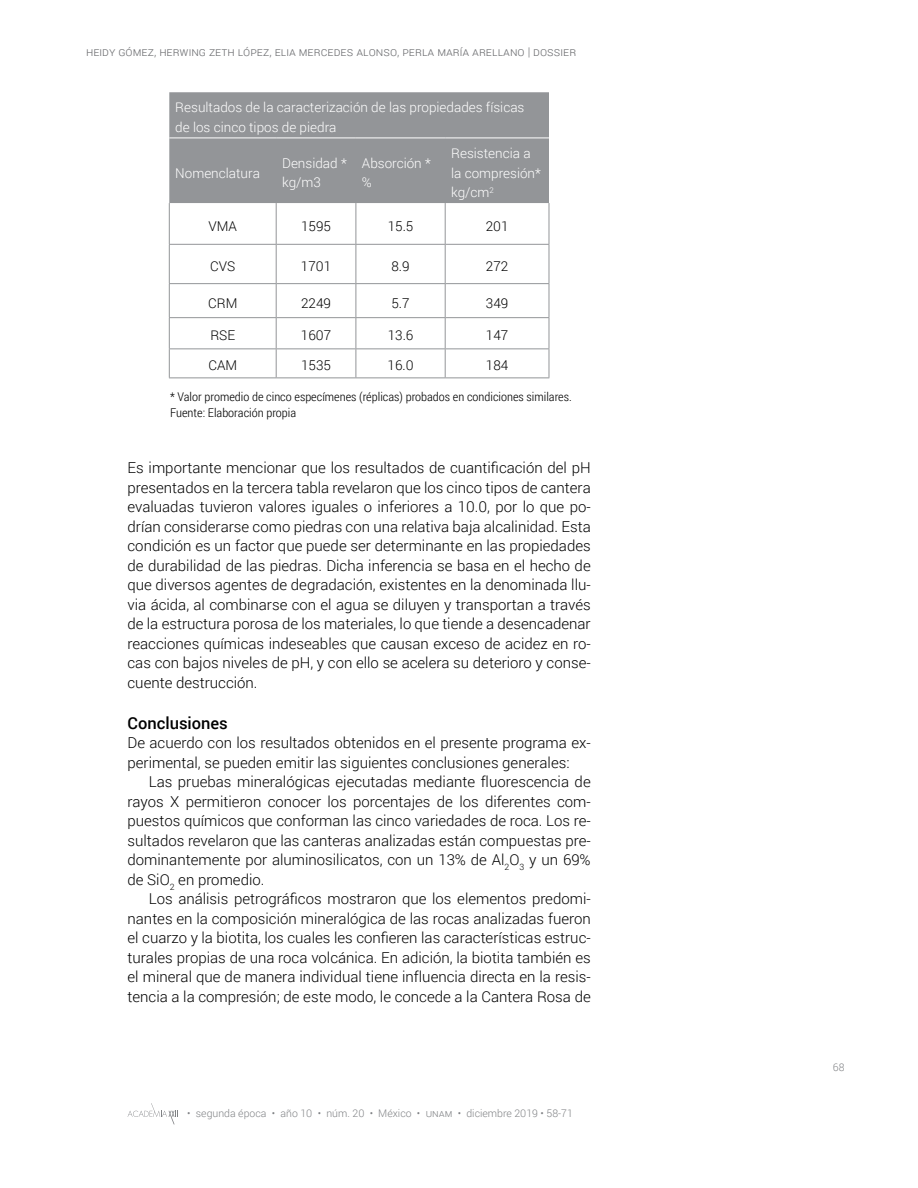
<style>
.page{position:relative;width:918px;height:1188px;background:#fff}
.page>*{position:absolute;margin:0;border:0;box-sizing:border-box;transform-origin:0 0}
.t1{font:500 16.5px "Roboto";color:#000}
.t2{font:300 15px/19.5px "Roboto";color:#000;text-align:justify}
.t3{font:300 13.5px/19.5px "Roboto";color:#fff}
.t4{font:300 13.5px "Roboto";color:#000}
.t5{font:300 12px/16.5px "Roboto Condensed";color:#000;scale:1.05 1}
.t6{font:300 12px "Roboto";color:#6d6e71}
.t7{font:300 10.5px "Roboto";color:#808285}
</style>
<div class="page">
<svg style="left:128px;top:1103px;width:50px;height:21px"></svg>
<div style="left:169px;top:92px;width:380px;height:111px;background:#939598"></div>
<hr style="left:169px;top:203px;width:1px;height:41px;background:#939598">
<hr style="left:276px;top:203px;width:1px;height:41px;background:#939598">
<hr style="left:356px;top:203px;width:1px;height:41px;background:#939598">
<hr style="left:445px;top:203px;width:1px;height:41px;background:#939598">
<hr style="left:549px;top:203px;width:1px;height:41px;background:#939598">
<hr style="left:169px;top:244px;width:107px;height:1px;background:#939598">
<hr style="left:169px;top:245px;width:1px;height:38px;background:#939598">
<hr style="left:276px;top:244px;width:80px;height:1px;background:#939598">
<hr style="left:276px;top:245px;width:1px;height:38px;background:#939598">
<hr style="left:356px;top:244px;width:89px;height:1px;background:#939598">
<hr style="left:356px;top:245px;width:1px;height:38px;background:#939598">
<hr style="left:445px;top:244px;width:104px;height:1px;background:#939598">
<hr style="left:445px;top:245px;width:1px;height:38px;background:#939598">
<hr style="left:549px;top:245px;width:1px;height:38px;background:#939598">
<hr style="left:169px;top:283px;width:107px;height:1px;background:#939598">
<hr style="left:169px;top:284px;width:1px;height:33px;background:#939598">
<hr style="left:276px;top:283px;width:80px;height:1px;background:#939598">
<hr style="left:276px;top:284px;width:1px;height:33px;background:#939598">
<hr style="left:356px;top:283px;width:89px;height:1px;background:#939598">
<hr style="left:356px;top:284px;width:1px;height:33px;background:#939598">
<hr style="left:445px;top:283px;width:104px;height:1px;background:#939598">
<hr style="left:445px;top:284px;width:1px;height:33px;background:#939598">
<hr style="left:549px;top:284px;width:1px;height:33px;background:#939598">
<hr style="left:169px;top:317px;width:107px;height:1px;background:#939598">
<hr style="left:169px;top:318px;width:1px;height:30px;background:#939598">
<hr style="left:276px;top:317px;width:80px;height:1px;background:#939598">
<hr style="left:276px;top:318px;width:1px;height:30px;background:#939598">
<hr style="left:356px;top:317px;width:89px;height:1px;background:#939598">
<hr style="left:356px;top:318px;width:1px;height:30px;background:#939598">
<hr style="left:445px;top:317px;width:104px;height:1px;background:#939598">
<hr style="left:445px;top:318px;width:1px;height:30px;background:#939598">
<hr style="left:549px;top:318px;width:1px;height:30px;background:#939598">
<hr style="left:169px;top:348px;width:107px;height:1px;background:#939598">
<svg style="left:169px;top:349px;width:1px;height:28px"></svg>
<hr style="left:276px;top:348px;width:80px;height:1px;background:#939598">
<svg style="left:276px;top:349px;width:1px;height:28px"></svg>
<hr style="left:356px;top:348px;width:89px;height:1px;background:#939598">
<svg style="left:356px;top:349px;width:1px;height:28px"></svg>
<hr style="left:445px;top:348px;width:104px;height:1px;background:#939598">
<svg style="left:445px;top:349px;width:1px;height:28px"></svg>
<svg style="left:549px;top:349px;width:1px;height:28px"></svg>
<hr style="left:169px;top:377px;width:107px;height:1px;background:#939598">
<hr style="left:276px;top:377px;width:80px;height:1px;background:#939598">
<hr style="left:356px;top:377px;width:89px;height:1px;background:#939598">
<hr style="left:445px;top:377px;width:104px;height:1px;background:#939598">
<hr style="left:169px;top:138px;width:107px;height:1px;background:#fff">
<hr style="left:276px;top:138px;width:80px;height:1px;background:#fff">
<hr style="left:356px;top:138px;width:89px;height:1px;background:#fff">
<hr style="left:445px;top:138px;width:104px;height:1px;background:#fff">
<p class="t6" style="left:86px;top:43px;width:455px">Heidy Gómez, Herwing Zeth López, Elia M ercedes Alonso, Perla María Arellano | DOSSIER</p>
<p class="t3" style="left:175px;top:97px;width:351px">Resultados de la caracterización de las propiedades físicas de los cinco tipos de piedra</p>
<p class="t3" style="left:175px;top:163px;width:86px">Nomenclatura</p>
<p class="t3" style="left:282px;top:153px;width:66px">Densidad * kg/m3</p>
<p class="t3" style="left:362px;top:153px;width:70px">Absorción * %</p>
<p class="t3" style="left:451px;top:143px;width:91px">Resistencia a la compresión* kg/cm<sup>2</sup></p>
<p class="t4" style="left:208px;top:217px;width:30px">VMA</p>
<p class="t4" style="left:301px;top:217px;width:31px">1595</p>
<p class="t4" style="left:388px;top:217px;width:27px">15.5</p>
<p class="t4" style="left:486px;top:217px;width:24px">201</p>
<p class="t4" style="left:210px;top:257px;width:27px">CVS</p>
<p class="t4" style="left:301px;top:257px;width:32px">1701</p>
<p class="t4" style="left:391px;top:257px;width:20px">8.9</p>
<p class="t4" style="left:486px;top:257px;width:24px">272</p>
<p class="t4" style="left:208px;top:294px;width:31px">CRM</p>
<p class="t4" style="left:301px;top:294px;width:31px">2249</p>
<p class="t4" style="left:391px;top:294px;width:20px">5.7</p>
<p class="t4" style="left:486px;top:294px;width:24px">349</p>
<p class="t4" style="left:210px;top:326px;width:26px">RSE</p>
<p class="t4" style="left:301px;top:326px;width:32px">1607</p>
<p class="t4" style="left:388px;top:326px;width:27px">13.6</p>
<p class="t4" style="left:486px;top:326px;width:24px">147</p>
<p class="t4" style="left:208px;top:356px;width:30px">CAM</p>
<p class="t4" style="left:301px;top:356px;width:31px">1535</p>
<p class="t4" style="left:388px;top:356px;width:28px">16.0</p>
<p class="t4" style="left:486px;top:356px;width:24px">184</p>
<p class="t5" style="left:170px;top:388px;width:384px">* Valor promedio de cinco especímenes (réplicas) probados en condiciones similares.<br>Fuente: Elaboración propia</p>
<p class="t2" style="left:128px;top:458px;width:465px">Es importante mencionar que los resultados de cuantificación del pH presentados en la tercera tabla revelaron que los cinco tipos de cantera evaluadas tuvieron valores iguales o inferiores a 10.0, por lo que po&shy;drían considerarse como piedras con una relativa baja alcalinidad. Esta condición es un factor que puede ser determinante en las propiedades de durabilidad de las piedras. Dicha inferencia se basa en el hecho de que diversos agentes de degradación, existentes en la denominada llu&shy;via ácida, al combinarse con el agua se diluyen y transportan a través de la estructura porosa de los materiales, lo que tiende a desencadenar reacciones químicas indeseables que causan exceso de acidez en ro&shy;cas con bajos niveles de pH, y con ello se acelera su deterioro y conse&shy;cuente destrucción.</p>
<p class="t1" style="left:128px;top:711px;width:102px">Conclusiones</p>
<p class="t2" style="left:128px;top:733px;width:465px">De acuerdo con los resultados obtenidos en el presente programa ex&shy;perimental, se pueden emitir las siguientes conclusiones generales:</p>
<p class="t2" style="left:128px;top:772px;width:465px;text-indent:21px">Las pruebas mineralógicas ejecutadas mediante fluorescencia de rayos X permitieron conocer los porcentajes de los diferentes com&shy;puestos químicos que conforman las cinco variedades de roca. Los re&shy;sultados revelaron que las canteras analizadas están compuestas pre&shy;dominantemente por aluminosilicatos, con un 13% de Al<sub>2</sub>O<sub>3</sub> y un 69% de SiO<sub>2</sub> en promedio.</p>
<p class="t2" style="left:128px;top:889px;width:465px;text-indent:21px">Los análisis petrográficos mostraron que los elementos predomi&shy;nantes en la composición mineralógica de las rocas analizadas fueron el cuarzo y la biotita, los cuales les confieren las características estruc&shy;turales propias de una roca volcánica. En adición, la biotita también es el mineral que de manera individual tiene influencia directa en la resis&shy;tencia a la compresión; de este modo, le concede a la Cantera Rosa de</p>
<p class="t7" style="left:187px;top:1106px;width:387px">• segunda época • año 10 • núm. 20 • México • unam • diciembre 2019 • 58-71</p>
<p class="t7" style="left:833px;top:1060px;width:13px">68</p>
</div>
